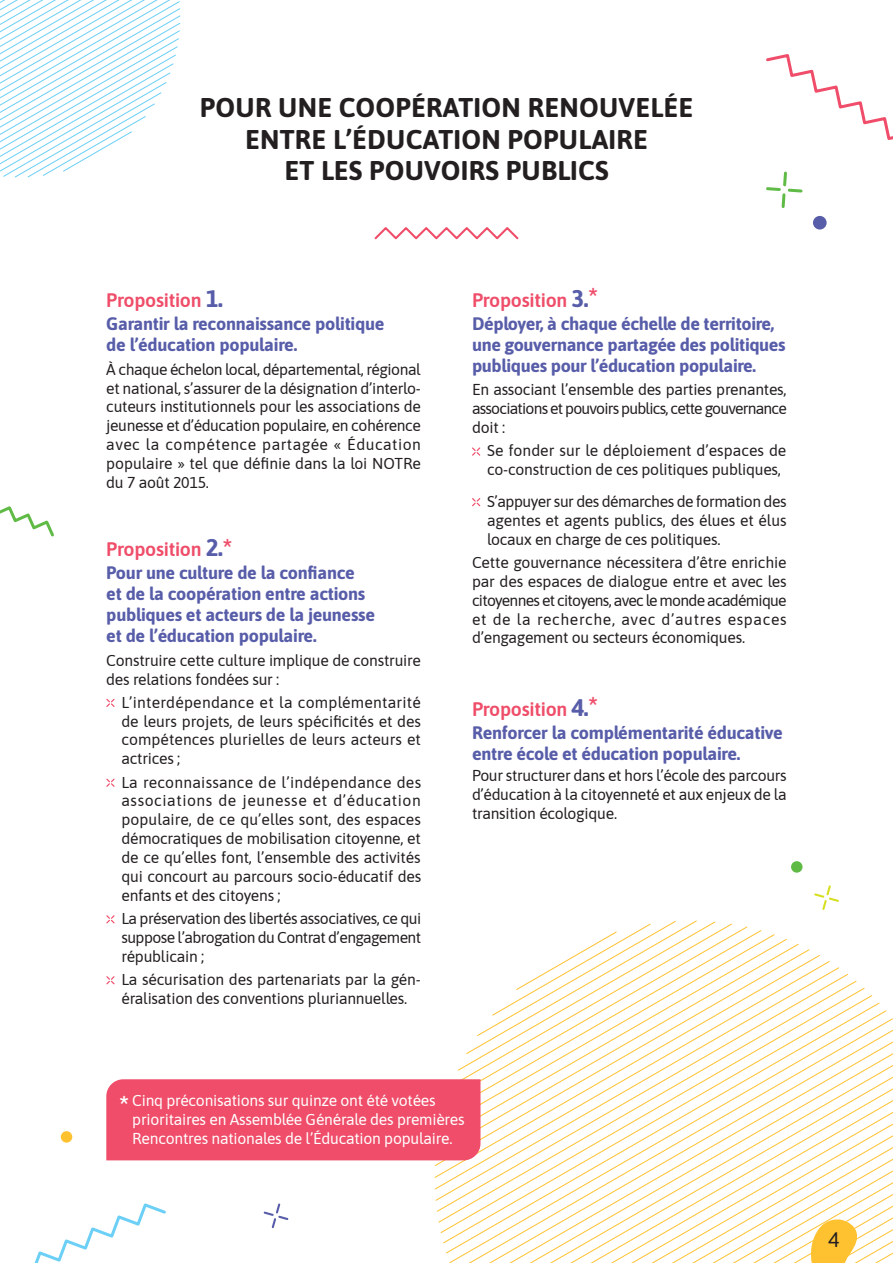
<style>
.page{position:relative;width:893px;height:1263px;background:#fff}
.page>*{position:absolute;margin:0;border:0;box-sizing:border-box;transform-origin:0 0}
.t1{font:700 27px/31.5px "Asap";letter-spacing:.01em;color:#231f20;text-align:center}
.t2{font:21px "Asap";color:#231f20}
.t3{font:600 19.5px "Asap";letter-spacing:-.015em;color:#ef4d69}
.t4{font:700 18px/21px "Asap";letter-spacing:-.015em;color:#585da9}
.t5{font:15.75px/18.9px "Asap";letter-spacing:-.015em;color:#231f20;text-align:justify}
.t6{font:15.75px/18.9px "Asap";letter-spacing:-.015em;color:#fff}
.s1{font-weight:700;font-size:24px;color:#585da9}
.s2{font-weight:700;font-size:27px}
</style>
<div class="page">
<svg style="left:434px;top:920px;width:459px;height:343px"></svg>
<svg style="left:34px;top:1203px;width:132px;height:60px"></svg>
<svg style="left:0;top:506px;width:54px;height:31px"></svg>
<svg style="left:766px;top:54px;width:127px;height:154px"></svg>
<div style="left:813px;top:216px;width:14px;height:14px;background:#585da9;border-radius:50%"></div>
<svg style="left:0;top:0;width:181px;height:178px"></svg>
<svg style="left:814px;top:885px;width:25px;height:25px"></svg>
<svg style="left:263px;top:1203px;width:26px;height:26px"></svg>
<svg style="left:106px;top:698px;width:9px;height:9px"></svg>
<svg style="left:106px;top:778px;width:9px;height:9px"></svg>
<svg style="left:106px;top:915px;width:9px;height:9px"></svg>
<svg style="left:106px;top:976px;width:9px;height:9px"></svg>
<svg style="left:472px;top:447px;width:9px;height:9px"></svg>
<svg style="left:472px;top:498px;width:9px;height:9px"></svg>
<svg style="left:374px;top:227px;width:145px;height:13px"></svg>
<div style="left:791px;top:861px;width:11px;height:12px;background:#60bb46;border-radius:50%"></div>
<div style="left:61px;top:1131px;width:11px;height:12px;background:#fec231;border-radius:50%"></div>
<div style="left:106px;top:1079px;width:374px;height:81px;background:#ef4d69"></div>
<svg style="left:810px;top:1218px;width:48px;height:45px"></svg>
<h1 class="t1" style="left:200px;top:91px;width:495px">POUR UNE COOPÉRATION RENOUVELÉE<br>ENTRE L’ÉDUCATION POPULAIRE<br>ET LES POUVOIRS PUBLICS</h1>
<p class="t3" style="left:106px;top:287px;width:118px">Proposition <span class="s1">1.</span></p>
<p class="t4" style="left:106px;top:313px;width:280px">Garantir la reconnaissance politique de l’éducation populaire.</p>
<p class="t5" style="left:106px;top:359px;width:316px">À chaque échelon local, départemental, régional et national, s’assurer de la désignation d’interlo&shy;cuteurs institutionnels pour les associations de jeunesse et d’éducation populaire, en cohérence avec la compétence partagée « Éducation populaire » tel que définie dans la loi NOTRe du 7 août 2015.</p>
<p class="t3" style="left:106px;top:536px;width:128px">Proposition <span class="s1">2.</span><span class="s2">*</span></p>
<p class="t4" style="left:106px;top:562px;width:270px">Pour une culture de la confiance<br>et de la coopération entre actions publiques et acteurs de la jeunesse et de l’éducation populaire.</p>
<p class="t5" style="left:106px;top:650px;width:316px">Construire cette culture implique de construire des relations fondées sur :</p>
<p class="t5" style="left:121px;top:692px;width:301px">L’interdépendance et la complémentarité de leurs projets, de leurs spécificités et des compétences plurielles de leurs acteurs et actrices ;</p>
<p class="t5" style="left:121px;top:772px;width:301px">La reconnaissance de l’indépendance des associations de jeunesse et d’éducation populaire, de ce qu’elles sont, des espaces démocratiques de mobilisation citoyenne, et de ce qu’elles font, l’ensemble des activités qui concourt au parcours socio-éducatif des enfants et des citoyens ;</p>
<p class="t5" style="left:121px;top:908px;width:301px">La préservation des libertés associatives, ce qui suppose l’abrogation du Contrat d’engagement républicain ;</p>
<p class="t5" style="left:121px;top:969px;width:301px">La sécurisation des partenariats par la gén&shy;éralisation des conventions pluriannuelles.</p>
<p class="t3" style="left:472px;top:287px;width:128px">Proposition <span class="s1">3.</span><span class="s2">*</span></p>
<p class="t4" style="left:472px;top:313px;width:315px">Déployer, à chaque échelle de territoire, une gouvernance partagée des politiques publiques pour l’éducation populaire.</p>
<p class="t5" style="left:472px;top:380px;width:316px">En associant l’ensemble des parties prenantes, associations et pouvoirs publics, cette gouvernance doit :</p>
<p class="t5" style="left:487px;top:441px;width:301px">Se fonder sur le déploiement d’espaces de co-construction de ces politiques publiques,</p>
<p class="t5" style="left:487px;top:491px;width:301px">S’appuyer sur des démarches de formation des agentes et agents publics, des élues et élus locaux en charge de ces politiques.</p>
<p class="t5" style="left:472px;top:552px;width:316px">Cette gouvernance nécessitera d’être enrichie par des espaces de dialogue entre et avec les citoyennes et citoyens, avec le monde académique et de la recherche, avec d’autres espaces d’engagement ou secteurs économiques.</p>
<p class="t3" style="left:472px;top:696px;width:128px">Proposition <span class="s1">4.</span><span class="s2">*</span></p>
<p class="t4" style="left:472px;top:721px;width:312px">Renforcer la complémentarité éducative entre école et éducation populaire.</p>
<p class="t5" style="left:472px;top:765px;width:316px">Pour structurer dans et hors l’école des parcours d’éducation à la citoyenneté et aux enjeux de la transition écologique.</p>
<p class="t6" style="left:132px;top:1090px;width:334px;text-indent:-13px"><span class="s2">*</span> Cinq préconisations sur quinze ont été votées prioritaires en Assemblée Générale des premières<br>Rencontres nationales de l’Éducation populaire.</p>
<h2 class="t2" style="left:828px;top:1225px;width:13px">4</h2>
</div>
